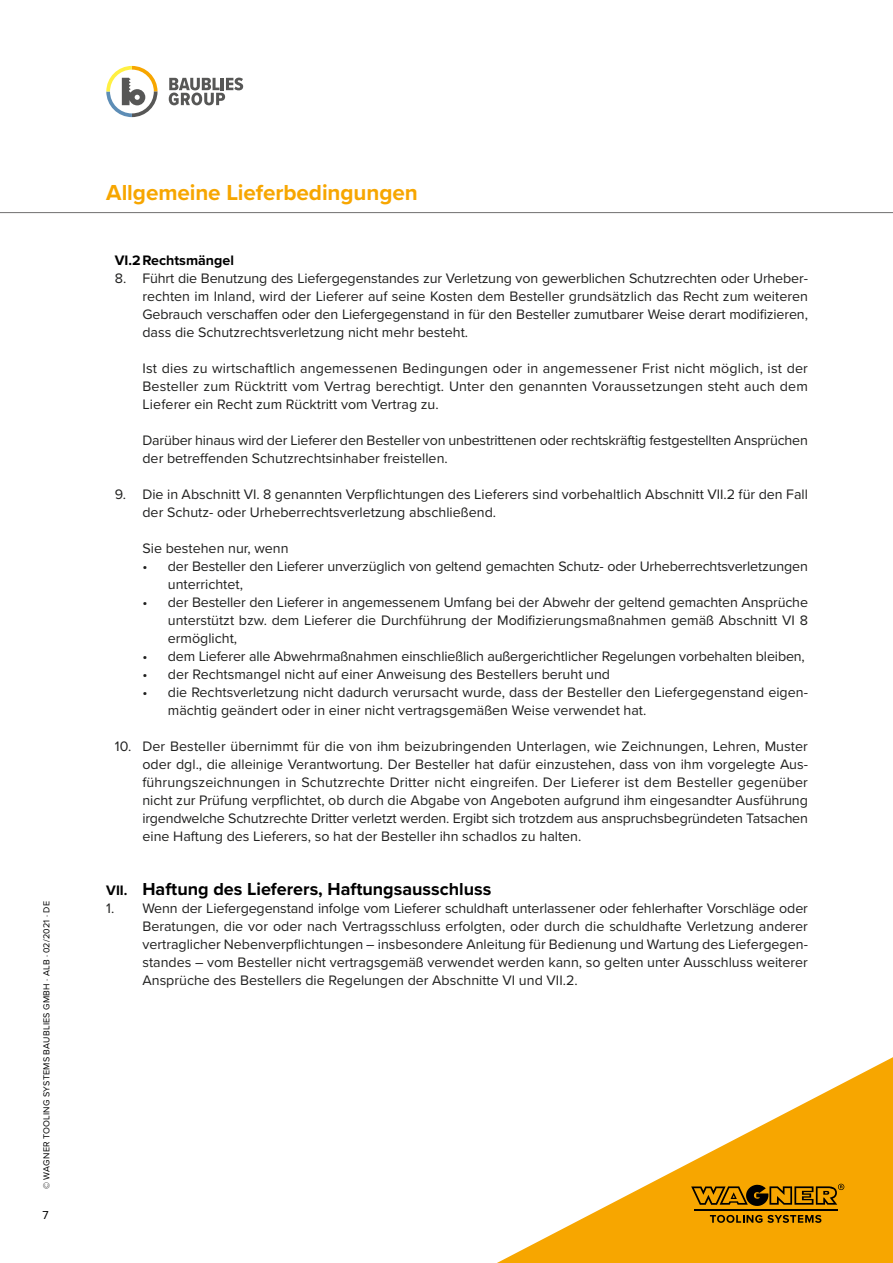
<style>
.page{position:relative;width:893px;height:1263px;background:#fff}
.page>*{position:absolute;margin:0;border:0;box-sizing:border-box;transform-origin:0 0}
.t1{font:700 22.5px "Proxima Nova";letter-spacing:-.005em;color:#f7a600}
.t2{font:700 18px "Proxima Nova";color:#000}
.t3{font:14.25px/18px "Proxima Nova";color:#20201f;text-align:justify}
.t4{font:700 14.25px "Proxima Nova";color:#000}
.t5{font:12px "Proxima Nova";color:#000}
.t6{font:9px "Proxima Nova";letter-spacing:.03em;color:#000}
.s1{font-size:14.25px}
</style>
<div class="page">
<svg style="left:497px;top:1057px;width:396px;height:206px"></svg>
<svg style="left:106px;top:66px;width:52px;height:51px"></svg>
<svg style="left:169px;top:78px;width:74px;height:27px"></svg>
<hr style="left:0;top:212px;width:893px;height:1px;background:#706f6f">
<hr style="left:694px;top:1209px;width:143px;height:2px;background:#000">
<svg style="left:691px;top:1184px;width:153px;height:23px;background:#a66f00"></svg>
<svg style="left:710px;top:1215px;width:111px;height:8px"></svg>
<p class="t6" style="left:40px;top:1189px;width:289px;rotate:-90deg">© WAGNER TOOLING SYSTEMS BAUBLIES GMBH ⋅ ALB ⋅ 02/2021 ⋅ DE</p>
<p class="t5" style="left:43px;top:1206px;width:8px">7</p>
<h1 class="t1" style="left:106px;top:176px;width:313px">Allgemeine Lieferbedingungen</h1>
<p class="t4" style="left:115px;top:250px;width:121px">VI.2Rechtsmängel</p>
<p class="t3" style="left:142px;top:269px;width:667px;text-indent:-28px">8. Führt die Benutzung des Liefergegenstandes zur Verletzung von gewerblichen Schutzrechten oder Urheber&shy;rechten im Inland, wird der Lieferer auf seine Kosten dem Besteller grundsätzlich das Recht zum weiteren Gebrauch verschaffen oder den Liefergegenstand in für den Besteller zumutbarer Weise derart modifizieren, dass die Schutzrechtsverletzung nicht mehr besteht.</p>
<p class="t3" style="left:142px;top:359px;width:667px">Ist dies zu wirtschaftlich angemessenen Bedingungen oder in angemessener Frist nicht möglich, ist der Besteller zum Rücktritt vom Vertrag berechtigt. Unter den genannten Voraussetzungen steht auch dem Lieferer ein Recht zum Rücktritt vom Vertrag zu.</p>
<p class="t3" style="left:142px;top:431px;width:667px">Darüber hinaus wird der Lieferer den Besteller von unbestrittenen oder rechtskräftig festgestellten Ansprüchen der betreffenden Schutzrechtsinhaber freistellen.</p>
<p class="t3" style="left:142px;top:485px;width:667px;text-indent:-28px">9. Die in Abschnitt VI. 8 genannten Verpflichtungen des Lieferers sind vorbehaltlich Abschnitt VII.2 für den Fall der Schutz- oder Urheberrechtsverletzung abschließend.</p>
<p class="t3" style="left:142px;top:539px;width:148px">Sie bestehen nur, wenn</p>
<p class="t3" style="left:168px;top:557px;width:642px;text-indent:-25px">• der Besteller den Lieferer unverzüglich von geltend gemachten Schutz- oder Urheberrechtsverletzungen unterrichtet,</p>
<p class="t3" style="left:168px;top:593px;width:642px;text-indent:-25px">• der Besteller den Lieferer in angemessenem Umfang bei der Abwehr der geltend gemachten Ansprüche unterstützt bzw. dem Lieferer die Durchführung der Modifizierungsmaßnahmen gemäß Abschnitt VI 8 ermöglicht,</p>
<p class="t3" style="left:142px;top:647px;width:664px">• dem Lieferer alle Abwehrmaßnahmen einschließlich außergerichtlicher Regelungen vorbehalten bleiben,</p>
<p class="t3" style="left:142px;top:665px;width:469px">• der Rechtsmangel nicht auf einer Anweisung des Bestellers beruht und</p>
<p class="t3" style="left:168px;top:683px;width:642px;text-indent:-25px">• die Rechtsverletzung nicht dadurch verursacht wurde, dass der Besteller den Liefergegenstand eigen&shy;mächtig geändert oder in einer nicht vertragsgemäßen Weise verwendet hat.</p>
<p class="t3" style="left:142px;top:737px;width:667px;text-indent:-28px">10. Der Besteller übernimmt für die von ihm beizubringenden Unterlagen, wie Zeichnungen, Lehren, Muster oder dgl., die alleinige Verantwortung. Der Besteller hat dafür einzustehen, dass von ihm vorgelegte Aus&shy;führungszeichnungen in Schutzrechte Dritter nicht eingreifen. Der Lieferer ist dem Besteller gegenüber nicht zur Prüfung verpflichtet, ob durch die Abgabe von Angeboten aufgrund ihm eingesandter Ausführung irgendwelche Schutzrechte Dritter verletzt werden. Ergibt sich trotzdem aus anspruchsbegründeten Tatsachen eine Haftung des Lieferers, so hat der Besteller ihn schadlos zu halten.</p>
<p class="t2" style="left:106px;top:876px;width:386px"><span class="s1">VII.</span> Haftung des Lieferers, Haftungsausschluss</p>
<p class="t3" style="left:142px;top:899px;width:667px;text-indent:-36px">1. Wenn der Liefergegenstand infolge vom Lieferer schuldhaft unterlassener oder fehlerhafter Vorschläge oder Beratungen, die vor oder nach Vertragsschluss erfolgten, oder durch die schuldhafte Verletzung anderer vertraglicher Nebenverpflichtungen – insbesondere Anleitung für Bedienung und Wartung des Liefergegen&shy;standes – vom Besteller nicht vertragsgemäß verwendet werden kann, so gelten unter Ausschluss weiterer Ansprüche des Bestellers die Regelungen der Abschnitte VI und VII.2.</p>
</div>
